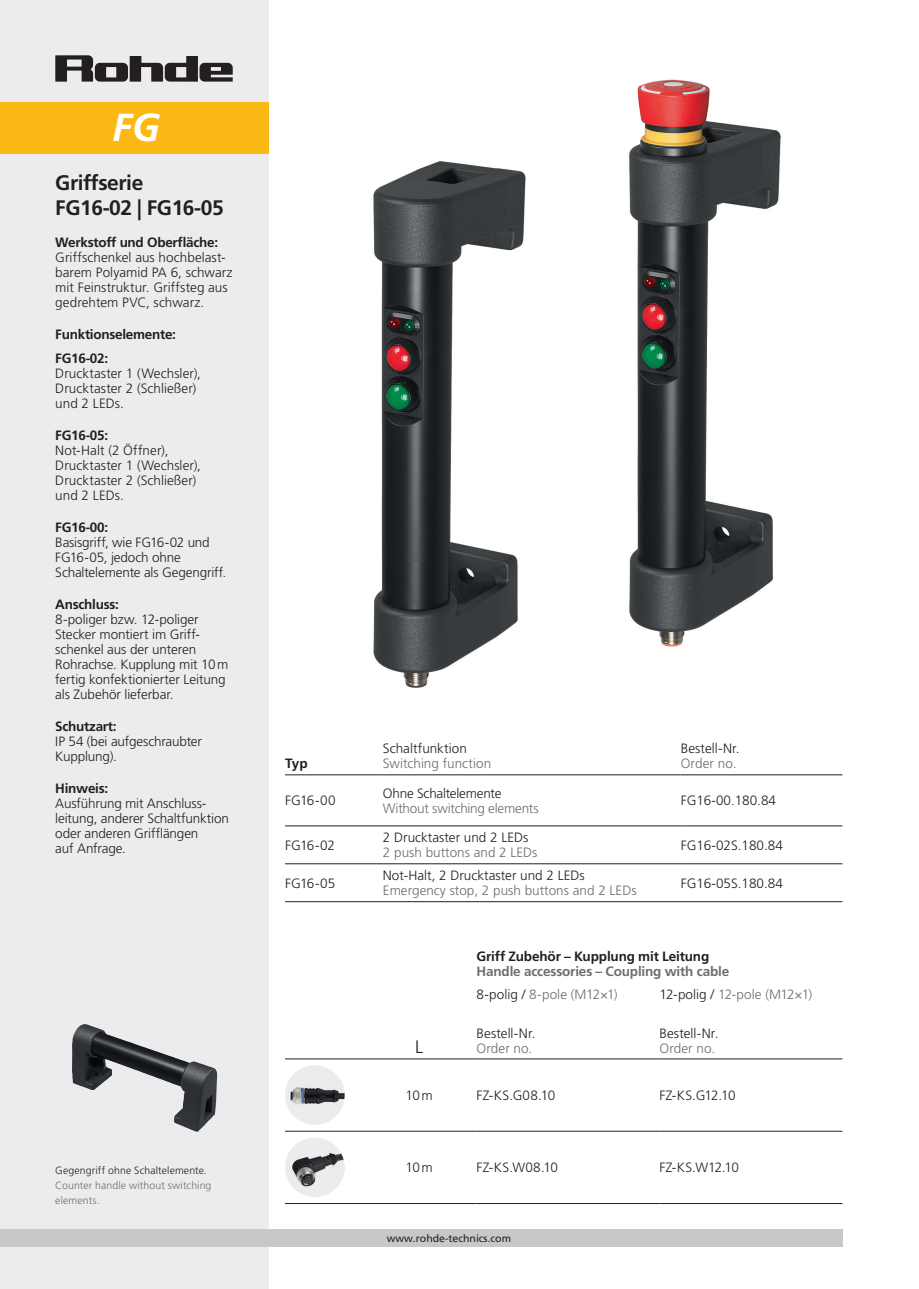
<style>
.page{position:relative;width:919px;height:1289px;background:#fff}
.page>*{position:absolute;margin:0;border:0;box-sizing:border-box;transform-origin:0 0}
.t1{font:italic 700 39px "Frutiger LT Std";color:#fff}
.t2{font:700 21px/25.2px "Frutiger LT Std";letter-spacing:-.02em;color:#231f20}
.t3{font:300 18px "Frutiger LT Std";color:#231f20}
.t4{font:300 13.5px/15px "Frutiger LT Std";letter-spacing:-.005em;color:#231f20}
.t5{font:300 13.5px "Frutiger LT Std";color:#6c6d70}
.t6{font:700 13.5px/23.5px "Frutiger LT Std";letter-spacing:-.02em;color:#231f20}
.t7{font:700 13.5px/23px "Frutiger LT Std";letter-spacing:-.01em;color:#6c6d70}
.t8{font:300 10.5px/15px "Frutiger LT Std";letter-spacing:.01em;color:#6c6d70}
.t9{font:300 10.5px "Frutiger LT Std";letter-spacing:.01em;color:#231f20}
.t10{font:10.5px "Frutiger LT Std";color:#231f20}
.s1{font-weight:300;color:#231f20}
.s2{font-weight:300}
.s3{color:#231f20}
</style>
<div class="page">
<div style="left:0;top:0;width:268px;height:1288px;background:#ececee"></div>
<div style="left:0;top:1229px;width:842px;height:17px;background:#c7c8ca"></div>
<div style="left:0;top:102px;width:268px;height:51px;background:#fcb814"></div>
<svg style="left:55px;top:55px;width:178px;height:27px"></svg>
<img style="left:629px;top:79px;width:152px;height:568px">
<img style="left:373px;top:160px;width:153px;height:528px">
<img style="left:72px;top:1025px;width:112px;height:84px">
<hr style="left:285px;top:774px;width:98px;height:1px;background:#231f20">
<hr style="left:383px;top:774px;width:297px;height:1px;background:#231f20">
<hr style="left:680px;top:774px;width:162px;height:1px;background:#231f20">
<hr style="left:285px;top:825px;width:98px;height:1px;background:#231f20">
<hr style="left:285px;top:863px;width:98px;height:1px;background:#231f20">
<hr style="left:285px;top:901px;width:98px;height:1px;background:#231f20">
<hr style="left:383px;top:901px;width:297px;height:1px;background:#231f20">
<hr style="left:680px;top:901px;width:162px;height:1px;background:#231f20">
<hr style="left:383px;top:863px;width:297px;height:1px;background:#231f20">
<hr style="left:680px;top:863px;width:162px;height:1px;background:#231f20">
<hr style="left:383px;top:825px;width:297px;height:1px;background:#231f20">
<hr style="left:680px;top:825px;width:162px;height:1px;background:#231f20">
<hr style="left:285px;top:1058px;width:83px;height:1px;background:#231f20">
<hr style="left:368px;top:1058px;width:108px;height:1px;background:#231f20">
<hr style="left:476px;top:1058px;width:183px;height:1px;background:#231f20">
<hr style="left:659px;top:1058px;width:183px;height:1px;background:#231f20">
<hr style="left:285px;top:1130px;width:83px;height:1px;background:#231f20">
<hr style="left:368px;top:1130px;width:108px;height:1px;background:#231f20">
<hr style="left:476px;top:1130px;width:183px;height:1px;background:#231f20">
<hr style="left:659px;top:1130px;width:183px;height:1px;background:#231f20">
<hr style="left:285px;top:1203px;width:83px;height:1px;background:#231f20">
<hr style="left:368px;top:1203px;width:108px;height:1px;background:#231f20">
<hr style="left:476px;top:1203px;width:183px;height:1px;background:#231f20">
<hr style="left:659px;top:1203px;width:183px;height:1px;background:#231f20">
<svg style="left:285px;top:1065px;width:59px;height:59px;background:#bfbfc1"></svg>
<img style="left:285px;top:1076px;width:7px;height:38px">
<div style="left:285px;top:1137px;width:59px;height:60px;background:#ececee;border-radius:50%"></div>
<img style="left:291px;top:1142px;width:50px;height:46px">
<h1 class="t1" style="left:112px;top:105px;width:49px">FG</h1>
<h2 class="t2" style="left:55px;top:170px;width:170px">Griffserie<br>FG16-02 | FG16-05</h2>
<p class="t6" style="left:55px;top:231px;width:164px">Werkstoff und Oberfläche:</p>
<p class="t4" style="left:55px;top:250px;width:179px">Griffschenkel aus hochbelast&shy;barem Polyamid PA 6, schwarz mit Feinstruktur. Griffsteg aus gedrehtem PVC, schwarz.</p>
<p class="t6" style="left:55px;top:323px;width:122px">Funktionselemente:<br>FG16-02:</p>
<p class="t4" style="left:55px;top:366px;width:147px">Drucktaster 1 (Wechsler),<br>Drucktaster 2 (Schließer) und 2 LEDs.</p>
<p class="t6" style="left:55px;top:423px;width:54px">FG16-05:</p>
<p class="t4" style="left:55px;top:443px;width:147px">Not-Halt (2 Öffner),<br>Drucktaster 1 (Wechsler),<br>Drucktaster 2 (Schließer) und 2 LEDs.</p>
<p class="t6" style="left:55px;top:515px;width:54px">FG16-00:</p>
<p class="t4" style="left:55px;top:535px;width:172px">Basisgriff, wie FG16-02 und<br>FG16-05, jedoch ohne<br>Schaltelemente als Gegengriff.</p>
<p class="t6" style="left:55px;top:592px;width:65px">Anschluss:</p>
<p class="t4" style="left:55px;top:612px;width:174px">8-poliger bzw. 12-poliger<br>Stecker montiert im Griff&shy;schenkel aus der unteren<br>Rohrachse. Kupplung mit 10 m fertig konfektionierter Leitung als Zubehör lieferbar.</p>
<p class="t6" style="left:55px;top:714px;width:63px">Schutzart:</p>
<p class="t4" style="left:55px;top:734px;width:148px">IP 54 (bei aufgeschraubter<br>Kupplung).</p>
<p class="t6" style="left:55px;top:776px;width:54px">Hinweis:</p>
<p class="t4" style="left:55px;top:796px;width:175px">Ausführung mit Anschluss&shy;leitung, anderer Schaltfunktion oder anderen Grifflängen<br>auf Anfrage.</p>
<p class="t9" style="left:55px;top:1164px;width:153px">Gegengriff ohne Schaltelemente.</p>
<p class="t8" style="left:55px;top:1177px;width:158px">Counter handle without switching elements.</p>
<p class="t6" style="left:285px;top:752px;width:24px">Typ</p>
<p class="t4" style="left:383px;top:741px;width:86px">Schaltfunktion</p>
<p class="t5" style="left:383px;top:756px;width:110px">Switching function</p>
<p class="t4" style="left:680px;top:741px;width:60px">Bestell-Nr.</p>
<p class="t5" style="left:680px;top:756px;width:57px">Order no.</p>
<p class="t4" style="left:285px;top:793px;width:52px">FG16-00</p>
<p class="t4" style="left:383px;top:786px;width:120px">Ohne Schaltelemente</p>
<p class="t5" style="left:383px;top:800px;width:157px">Without switching elements</p>
<p class="t4" style="left:680px;top:793px;width:97px">FG16-00.180.84</p>
<p class="t4" style="left:285px;top:838px;width:51px">FG16-02</p>
<p class="t4" style="left:383px;top:830px;width:147px">2 Drucktaster und 2 LEDs</p>
<p class="t5" style="left:383px;top:845px;width:156px">2 push buttons and 2 LEDs</p>
<p class="t4" style="left:680px;top:837px;width:104px">FG16-02S.180.84</p>
<p class="t4" style="left:285px;top:875px;width:52px">FG16-05</p>
<p class="t4" style="left:383px;top:868px;width:203px">Not-Halt, 2 Drucktaster und 2 LEDs</p>
<p class="t5" style="left:383px;top:883px;width:255px">Emergency stop, 2 push buttons and 2 LEDs</p>
<p class="t4" style="left:680px;top:875px;width:104px">FG16-05S.180.84</p>
<p class="t6" style="left:476px;top:944px;width:234px">Griff Zubehör – Kupplung mit Leitung</p>
<p class="t7" style="left:476px;top:960px;width:254px">Handle accessories – Coupling with cable<br><span class="s1">8-polig /</span> <span class="s2">8-pole (M12×1)</span></p>
<p class="t5" style="left:659px;top:986px;width:154px"><span class="s3">12-polig /</span> 12-pole (M12×1)</p>
<h3 class="t3" style="left:415px;top:1036px;width:9px">L</h3>
<p class="t4" style="left:476px;top:1025px;width:60px">Bestell-Nr.</p>
<p class="t5" style="left:476px;top:1040px;width:57px">Order no.</p>
<p class="t4" style="left:659px;top:1025px;width:60px">Bestell-Nr.</p>
<p class="t5" style="left:659px;top:1040px;width:57px">Order no.</p>
<p class="t4" style="left:405px;top:1088px;width:29px">10 m</p>
<p class="t4" style="left:476px;top:1088px;width:80px">FZ-KS.G08.10</p>
<p class="t4" style="left:659px;top:1088px;width:78px">FZ-KS.G12.10</p>
<p class="t4" style="left:405px;top:1160px;width:29px">10 m</p>
<p class="t4" style="left:476px;top:1160px;width:83px">FZ-KS.W08.10</p>
<p class="t4" style="left:659px;top:1160px;width:81px">FZ-KS.W12.10</p>
<p class="t10" style="left:386px;top:1232px;width:126px">www.rohde-technics.com</p>
</div>
